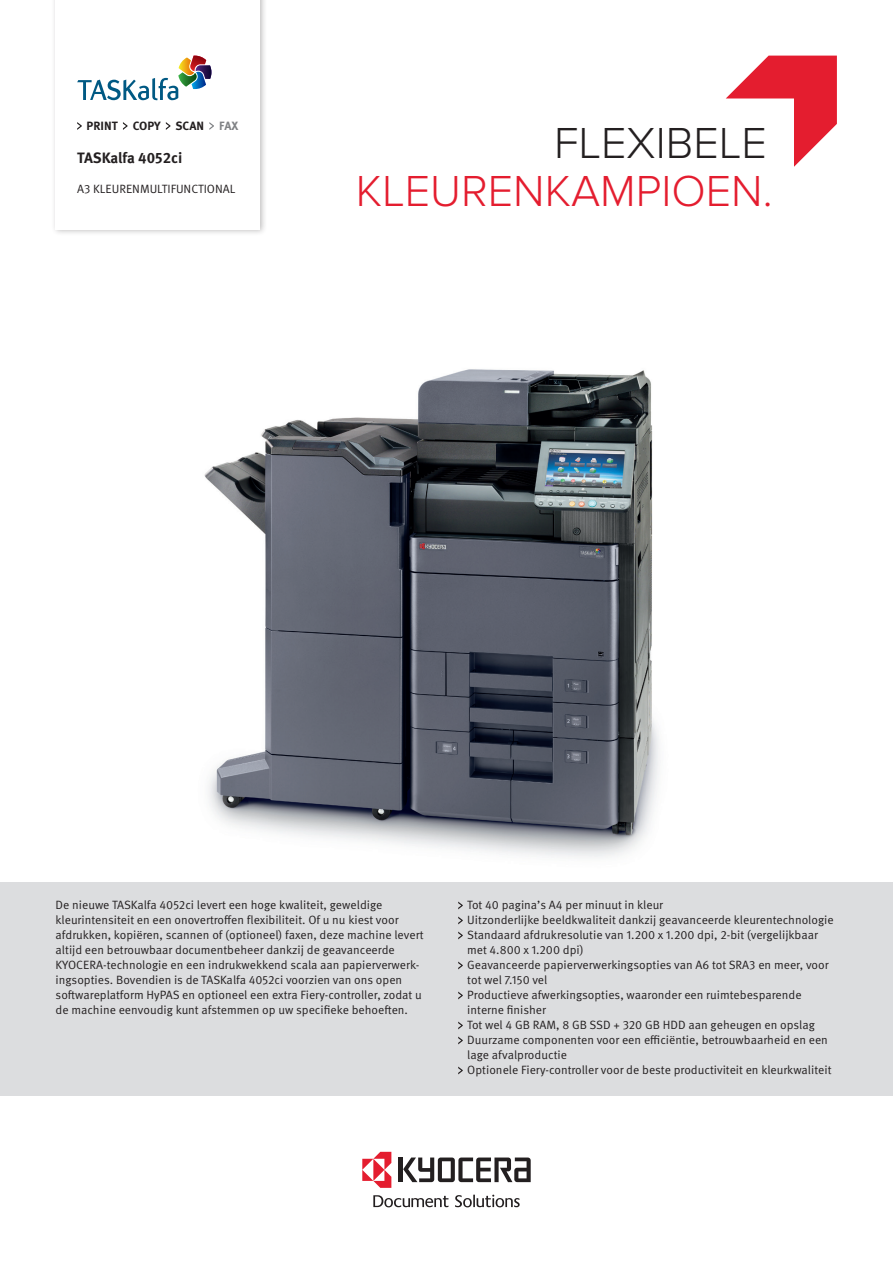
<style>
.page{position:relative;width:893px;height:1263px;background:#fff}
.page>*{position:absolute;margin:0;border:0;box-sizing:border-box;transform-origin:0 0}
.Headline{font:300 45px/48px "Proxima Nova";color:#e41d2f;text-align:right}
.t1{font:700 15px "Meta Pro";letter-spacing:-.005em;color:#231f20}
.Bodycopy{font:12px/15px "Meta Pro Norm";color:#231f20}
.t2{font:700 12px "Meta Pro";color:#231f20}
.s1{color:#808285}
.s2{color:#231f20}
</style>
<div class="page">
<img style="left:204px;top:369px;width:455px;height:488px">
<hr style="left:399px;top:1157px;width:4px;height:25px;background:#231f20">
<svg style="left:403px;top:1157px;width:128px;height:25px"></svg>
<svg style="left:455px;top:1195px;width:65px;height:12px"></svg>
<svg style="left:373px;top:1195px;width:75px;height:12px"></svg>
<svg style="left:362px;top:1152px;width:29px;height:36px"></svg>
<div style="left:51px;top:0;width:216px;height:236px;background:#231f20;opacity:.3"></div>
<div style="left:56px;top:0;width:204px;height:230px;background:#fff"></div>
<svg style="left:77px;top:56px;width:134px;height:44px"></svg>
<div style="left:0;top:882px;width:893px;height:214px;background:#dcdddf"></div>
<svg style="left:726px;top:56px;width:111px;height:111px"></svg>
<svg style="left:77px;top:122px;width:5px;height:8px"></svg>
<svg style="left:123px;top:122px;width:5px;height:8px"></svg>
<svg style="left:166px;top:122px;width:4px;height:8px"></svg>
<svg style="left:209px;top:122px;width:5px;height:8px"></svg>
<svg style="left:458px;top:901px;width:5px;height:8px"></svg>
<svg style="left:458px;top:916px;width:5px;height:8px"></svg>
<svg style="left:458px;top:931px;width:5px;height:8px"></svg>
<svg style="left:458px;top:961px;width:5px;height:8px"></svg>
<svg style="left:458px;top:991px;width:5px;height:8px"></svg>
<svg style="left:458px;top:1021px;width:5px;height:8px"></svg>
<svg style="left:458px;top:1036px;width:5px;height:8px"></svg>
<svg style="left:458px;top:1066px;width:5px;height:8px"></svg>
<p class="t2" style="left:87px;top:116px;width:153px">PRINT COPY SCAN <span class="s1">FAX</span></p>
<p class="t1" style="left:77px;top:146px;width:107px">TASKalfa 4052ci</p>
<p class="Bodycopy" style="left:77px;top:181px;width:160px">A3 KLEURENMULTIFUNCTIONAL</p>
<p class="Headline" style="left:356px;top:119px;width:418px"><span class="s2">FLEXIBELE<br></span>KLEURENKAMPIOEN.</p>
<p class="Bodycopy" style="left:56px;top:897px;width:369px">De nieuwe TASKalfa 4052ci levert een hoge kwaliteit, geweldige kleurintensiteit en een onovertroffen flexibiliteit. Of u nu kiest voor afdrukken, kopiëren, scannen of (optioneel) faxen, deze machine levert altijd een betrouwbaar documentbeheer dankzij de geavanceerde KYOCERA-technologie en een indrukwekkend scala aan papierverwerk&shy;ingsopties. Bovendien is de TASKalfa 4052ci voorzien van ons open softwareplatform HyPAS en optioneel een extra Fiery-controller, zodat u de machine eenvoudig kunt afstemmen op uw specifieke behoeften.</p>
<p class="Bodycopy" style="left:467px;top:897px;width:198px">Tot 40 pagina’s A4 per minuut in kleur</p>
<p class="Bodycopy" style="left:467px;top:912px;width:368px">Uitzonderlijke beeldkwaliteit dankzij geavanceerde kleurentechnologie</p>
<p class="Bodycopy" style="left:467px;top:927px;width:352px">Standaard afdrukresolutie van 1.200 x 1.200 dpi, 2-bit (vergelijkbaar met 4.800 x 1.200 dpi)</p>
<p class="Bodycopy" style="left:467px;top:957px;width:363px">Geavanceerde papierverwerkingsopties van A6 tot SRA3 en meer, voor tot wel 7.150 vel</p>
<p class="Bodycopy" style="left:467px;top:987px;width:336px">Productieve afwerkingsopties, waaronder een ruimtebesparende interne finisher</p>
<p class="Bodycopy" style="left:467px;top:1017px;width:349px">Tot wel 4 GB RAM, 8 GB SSD + 320 GB HDD aan geheugen en opslag</p>
<p class="Bodycopy" style="left:467px;top:1032px;width:362px">Duurzame componenten voor een efficiëntie, betrouwbaarheid en een lage afvalproductie</p>
<p class="Bodycopy" style="left:467px;top:1062px;width:366px">Optionele Fiery-controller voor de beste productiviteit en kleurkwaliteit</p>
</div>
